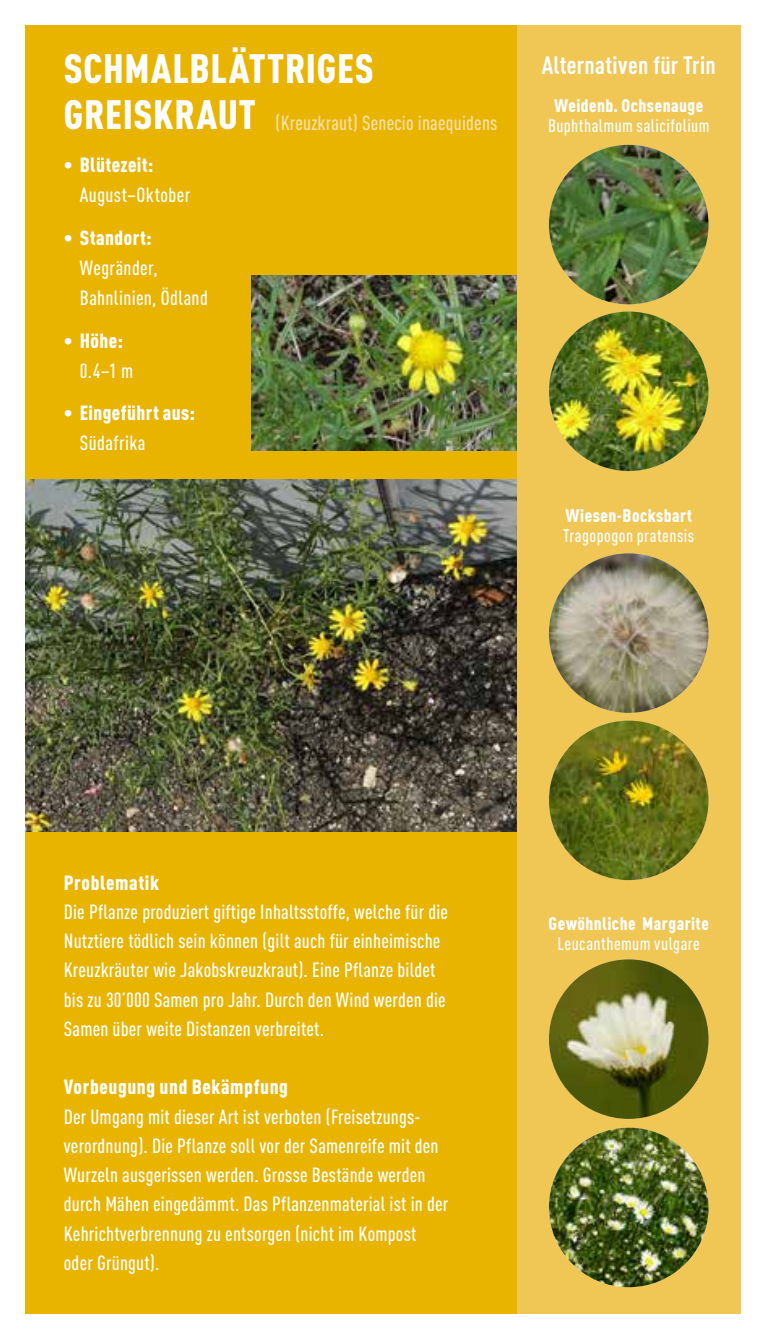
<style>
.page{position:relative;width:766px;height:1340px;background:#fff}
.page>*{position:absolute;margin:0;border:0;box-sizing:border-box;transform-origin:0 0}
.t1{font:900 40.5px "DIN Cond";letter-spacing:.02em;color:#fff}
.t2{font:700 24.75px "DIN Cond";letter-spacing:.01em;color:#fff}
.t3{font:500 20.25px/29.2px "DIN Cond";letter-spacing:.01em;color:#fff}
.t4{font:900 20.25px "DIN Cond";letter-spacing:.025em;color:#fff}
.t5{font:500 20.25px "DIN Cond";letter-spacing:.01em;color:#f8e0aa}
.t6{font:500 18px "DIN Cond";letter-spacing:.025em;color:#fff}
.t7{font:900 18px "DIN Cond";letter-spacing:.025em;color:#fff}
.s1{font-weight:900;font-size:40.5px;color:#fff}
</style>
<div class="page">
<div style="left:26px;top:26px;width:527px;height:1288px;background:#e9b400"></div>
<img style="left:26px;top:480px;width:491px;height:351px">
<img style="left:251px;top:275px;width:266px;height:175px">
<div style="left:517px;top:26px;width:223px;height:1288px;background:#f0c654"></div>
<img style="left:549px;top:145px;width:159px;height:159px;border-radius:80px">
<img style="left:549px;top:311px;width:159px;height:160px;border-radius:80px">
<img style="left:549px;top:959px;width:159px;height:159px;border-radius:80px">
<img style="left:549px;top:1127px;width:159px;height:160px;border-radius:80px">
<img style="left:549px;top:553px;width:159px;height:160px;border-radius:80px">
<img style="left:549px;top:720px;width:159px;height:160px;border-radius:80px">
<h1 class="t1" style="left:64px;top:43px;width:311px">SCHMALBLÄTTRIGES</h1>
<p class="t5" style="left:64px;top:110px;width:435px"><span class="s1">GREISKRAUT</span> (Kreuzkraut) Senecio inaequidens</p>
<p class="t7" style="left:554px;top:94px;width:150px">Weidenb. Ochsenauge</p>
<p class="t2" style="left:541px;top:50px;width:175px">Alternativen für Trin</p>
<p class="t6" style="left:548px;top:115px;width:163px">Buphthalmum salicifolium</p>
<p class="t4" style="left:64px;top:152px;width:91px">• Blütezeit:</p>
<p class="t3" style="left:80px;top:180px;width:112px">August–Oktober</p>
<p class="t4" style="left:64px;top:225px;width:89px">• Standort:</p>
<p class="t3" style="left:80px;top:252px;width:129px;line-height:29.9px">Wegränder,<br>Bahnlinien, Ödland</p>
<p class="t4" style="left:64px;top:328px;width:61px">• Höhe:</p>
<p class="t3" style="left:80px;top:355px;width:55px">0.4–1 m</p>
<p class="t4" style="left:64px;top:400px;width:133px">• Eingeführt aus:</p>
<p class="t3" style="left:80px;top:428px;width:67px">Südafrika</p>
<p class="t7" style="left:565px;top:504px;width:128px">Wiesen-Bocksbart</p>
<p class="t6" style="left:563px;top:525px;width:133px">Tragopogon pratensis</p>
<p class="t4" style="left:64px;top:869px;width:97px">Problematik</p>
<p class="t3" style="left:64px;top:896px;width:386px">Die Pflanze produziert giftige Inhaltsstoffe, welche für die Nutztiere tödlich sein können (gilt auch für einheimische Kreuzkräuter wie Jakobskreuzkraut). Eine Pflanze bildet bis zu 30’000 Samen pro Jahr. Durch den Wind werden die Samen über weite Distanzen verbreitet.</p>
<p class="t4" style="left:64px;top:1074px;width:225px">Vorbeugung und Bekämpfung</p>
<p class="t3" style="left:64px;top:1101px;width:386px">Der Umgang mit dieser Art ist verboten (Freisetzungs&shy;verordnung). Die Pflanze soll vor der Samenreife mit den Wurzeln ausgerissen werden. Grosse Bestände werden durch Mähen eingedämmt. Das Pflanzenmaterial ist in der Kehrichtverbrennung zu entsorgen (nicht im Kompost oder Grüngut).</p>
<p class="t7" style="left:548px;top:911px;width:162px">Gewöhnliche Margarite</p>
<p class="t6" style="left:557px;top:932px;width:144px">Leucanthemum vulgare</p>
</div>
